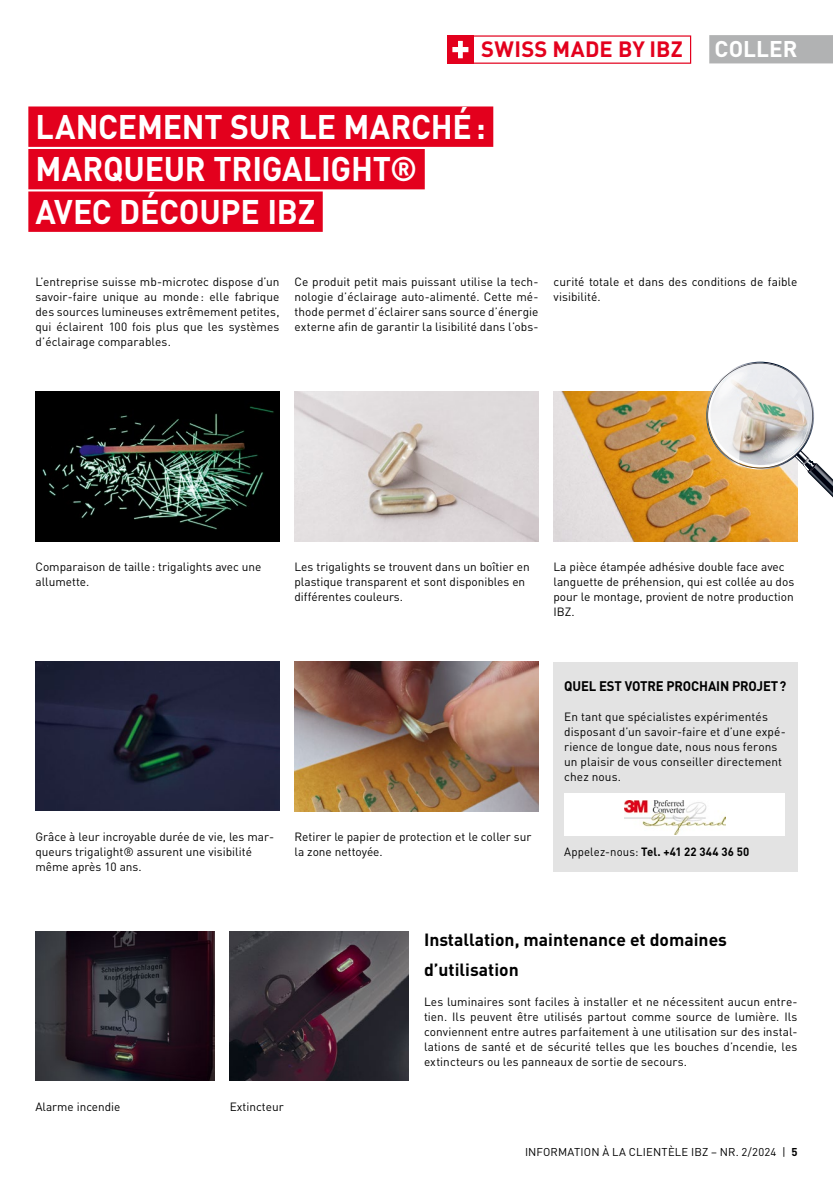
<style>
.page{position:relative;width:833px;height:1180px;background:#fff}
.page>*{position:absolute;margin:0;border:0;box-sizing:border-box;transform-origin:0 0}
.t1{font:700 33.75px/42.5px "DIN";letter-spacing:-.005em;color:#fff;scale:.95 1}
.t2{font:700 22.5px "DIN";letter-spacing:.005em;color:#fff}
.t3{font:700 21.88px "DIN";letter-spacing:.015em;color:#e3001d}
.t4{font:700 17.5px/30px "DIN";color:#000}
.t5{font:700 13.75px "DIN";letter-spacing:-.01em;color:#000;scale:.95 1}
.t6{font:11.88px/15px "DIN";color:#000}
.t7{font:700 11.88px "DIN";letter-spacing:.015em;color:#000;scale:.96 1}
.t8{font:11.25px "DIN";letter-spacing:.015em;color:#000}
.s1{font-weight:400}
.s2{font-weight:700}
</style>
<div class="page">
<div style="left:709px;top:35px;width:124px;height:28px;background:#b1b2b3"></div>
<div style="left:553px;top:662px;width:244px;height:209px;background:#e3e3e3"></div>
<div style="left:564px;top:794px;width:221px;height:42px;background:#fff"></div>
<img style="left:624px;top:800px;width:102px;height:34px">
<div style="left:28px;top:106px;width:465px;height:41px;background:#e3001d"></div>
<div style="left:28px;top:149px;width:397px;height:40px;background:#e3001d"></div>
<div style="left:28px;top:191px;width:295px;height:41px;background:#e3001d"></div>
<div style="left:447px;top:35px;width:244px;height:29px;border:1px solid #e3001d"></div>
<div style="left:447px;top:35px;width:26px;height:29px;background:#e3001d"></div>
<svg style="left:452px;top:41px;width:16px;height:17px"></svg>
<img style="left:35px;top:391px;width:244px;height:150px">
<img style="left:294px;top:391px;width:244px;height:150px">
<img style="left:294px;top:661px;width:244px;height:150px">
<img style="left:35px;top:662px;width:244px;height:149px">
<img style="left:553px;top:391px;width:244px;height:150px">
<img style="left:36px;top:932px;width:179px;height:149px">
<img style="left:230px;top:932px;width:179px;height:149px">
<img style="left:701px;top:361px;width:132px;height:136px">
<h3 class="t3" style="left:481px;top:34px;width:203px">SWISS MADE BY IBZ</h3>
<h1 class="t1" style="left:35px;top:104px;width:475px">LANCEMENT SUR LE MARCHÉ:<br>MARQUEUR TRIGALIGHT®<br>AVEC DÉCOUPE IBZ</h1>
<h2 class="t2" style="left:714px;top:34px;width:85px">COLLER</h2>
<p class="t6" style="left:35px;top:274px;width:245px;text-align:justify">L’entreprise suisse mb-microtec dispose d’un savoir-faire unique au monde: elle fabrique des sources lumineuses extrêmement petites, qui éclairent 100 fois plus que les systèmes d’éclairage comparables.</p>
<p class="t6" style="left:294px;top:274px;width:245px;text-align:justify">Ce produit petit mais puissant utilise la tech&shy;nologie d’éclairage auto-alimenté. Cette mé&shy;thode permet d’éclairer sans source d’énergie externe afin de garantir la lisibilité dans l’obs-</p>
<p class="t6" style="left:553px;top:274px;width:245px">curité totale et dans des conditions de faible visibilité.</p>
<p class="t6" style="left:35px;top:559px;width:228px">Comparaison de taille: trigalights avec une allumette.</p>
<p class="t6" style="left:294px;top:559px;width:237px">Les trigalights se trouvent dans un boîtier en plastique transparent et sont disponibles en différentes couleurs.</p>
<p class="t6" style="left:553px;top:559px;width:242px">La pièce étampée adhésive double face avec languette de préhension, qui est collée au dos pour le montage, provient de notre production IBZ.</p>
<p class="t6" style="left:35px;top:829px;width:240px">Grâce à leur incroyable durée de vie, les mar&shy;queurs trigalight® assurent une visibilité même après 10 ans.</p>
<p class="t6" style="left:294px;top:829px;width:238px">Retirer le papier de protection et le coller sur la zone nettoyée.</p>
<p class="t5" style="left:564px;top:677px;width:235px">QUEL EST VOTRE PROCHAIN PROJET?</p>
<p class="t6" style="left:564px;top:709px;width:223px">En tant que spécialistes expérimentés disposant d’un savoir-faire et d’une expé&shy;rience de longue date, nous nous ferons un plaisir de vous conseiller directement chez nous.</p>
<p class="t7" style="left:564px;top:844px;width:194px"><span class="s1">Appelez-nous:</span> Tel. +41 22 344 36 50</p>
<p class="t6" style="left:35px;top:1099px;width:86px">Alarme incendie</p>
<p class="t6" style="left:230px;top:1099px;width:56px">Extincteur</p>
<h3 class="t4" style="left:424px;top:924px;width:304px">Installation, maintenance et domaines d’utilisation</h3>
<p class="t6" style="left:424px;top:994px;width:375px;text-align:justify">Les luminaires sont faciles à installer et ne nécessitent aucun entre&shy;tien. Ils peuvent être utilisés partout comme source de lumière. Ils conviennent entre autres parfaitement à une utilisation sur des instal&shy;lations de santé et de sécurité telles que les bouches d’ncendie, les extincteurs ou les panneaux de sortie de secours.</p>
<p class="t8" style="left:525px;top:1145px;width:274px">INFORMATION À LA CLIENTÈLE IBZ – NR. 2/2024 | <span class="s2">5</span></p>
</div>
